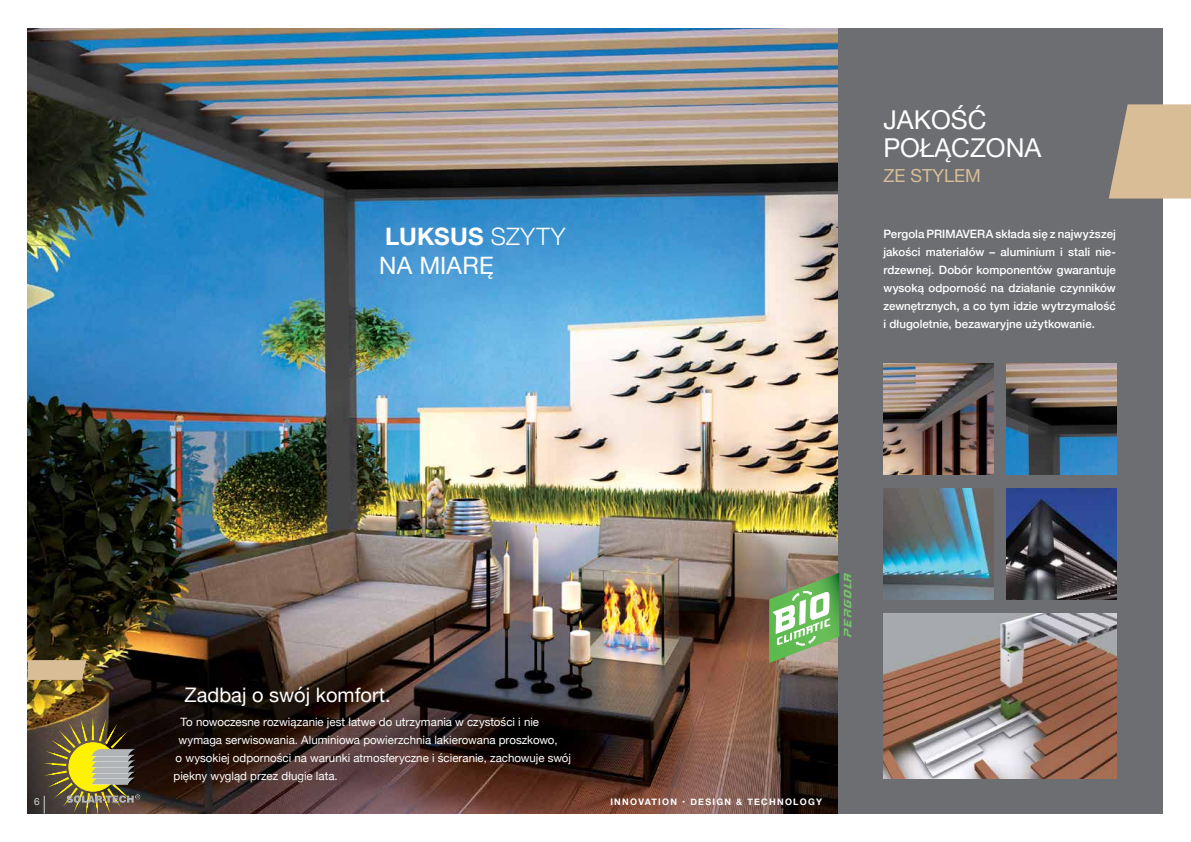
<style>
.page{position:relative;width:1191px;height:842px;background:#fff}
.page>*{position:absolute;margin:0;border:0;box-sizing:border-box;transform-origin:0 0}
.t1{font:26px/28px "Helvetica Neue";color:#fff}
.t2{font:24px/28.8px "Helvetica Neue";letter-spacing:.005em;color:#fff}
.t3{font:20px "Helvetica Neue";color:#fff}
.t4{font:18px "Helvetica Neue";color:#d9bd97}
.t5{font:500 11.5px/18px "Helvetica Neue";color:#fff;text-align:justify}
.t6{font:11.5px "Helvetica Neue";color:#fff}
.t7{font:10px "Helvetica Neue";color:#d1d3d4}
.t8{font:700 9px "Helvetica Neue";letter-spacing:.14em;color:#fff}
.s1{font-weight:700}
.s2{font-weight:300}
</style>
<div class="page">
<div style="left:837px;top:28px;width:325px;height:785px;background:#6d6e71"></div>
<img style="left:28px;top:28px;width:809px;height:785px">
<svg style="left:1108px;top:104px;width:83px;height:95px"></svg>
<svg style="left:28px;top:660px;width:58px;height:20px"></svg>
<svg style="left:769px;top:573px;width:82px;height:90px"></svg>
<svg style="left:44px;top:796px;width:1px;height:18px"></svg>
<img style="left:883px;top:614px;width:233px;height:165px">
<img style="left:883px;top:363px;width:110px;height:112px">
<img style="left:1006px;top:363px;width:110px;height:112px">
<img style="left:883px;top:488px;width:110px;height:111px">
<img style="left:1006px;top:488px;width:110px;height:111px">
<svg style="left:52px;top:725px;width:88px;height:83px"></svg>
<h2 class="t2" style="left:379px;top:224px;width:188px"><span class="s1">LUKSUS</span> <span class="s2">SZYTY<br></span>NA MIARĘ</h2>
<h1 class="t1" style="left:883px;top:107px;width:159px">JAKOŚĆ<br>POŁĄCZONA</h1>
<h3 class="t4" style="left:883px;top:163px;width:99px">ZE STYLEM</h3>
<p class="t5" style="left:883px;top:224px;width:234px">Pergola PRIMAVERA składa się z najwyższej jakości materiałów – aluminium i stali nie&shy;rdzewnej. Dobór komponentów gwarantuje wysoką odporność na działanie czynników zewnętrznych, a co tym idzie wytrzymałość i długoletnie, bezawaryjne użytkowanie.</p>
<p class="t7" style="left:34px;top:794px;width:7px">6</p>
<h3 class="t3" style="left:185px;top:681px;width:207px">Zadbaj o swój komfort.</h3>
<p class="t6" style="left:181px;top:713px;width:360px">To nowoczesne rozwiązanie jest łatwe do utrzymania w czystości i nie</p>
<p class="t6" style="left:179px;top:731px;width:380px">wymaga serwisowania. Aluminiowa powierzchnia lakierowana proszkowo,</p>
<p class="t6" style="left:176px;top:749px;width:397px">o wysokiej odporności na warunki atmosferyczne i ścieranie, zachowuje swój</p>
<p class="t6" style="left:174px;top:767px;width:166px">piękny wygląd przez długie lata.</p>
<p class="t8" style="left:610px;top:794px;width:213px">INNOVATION • DESIGN &amp; TECHNOLOGY</p>
</div>
